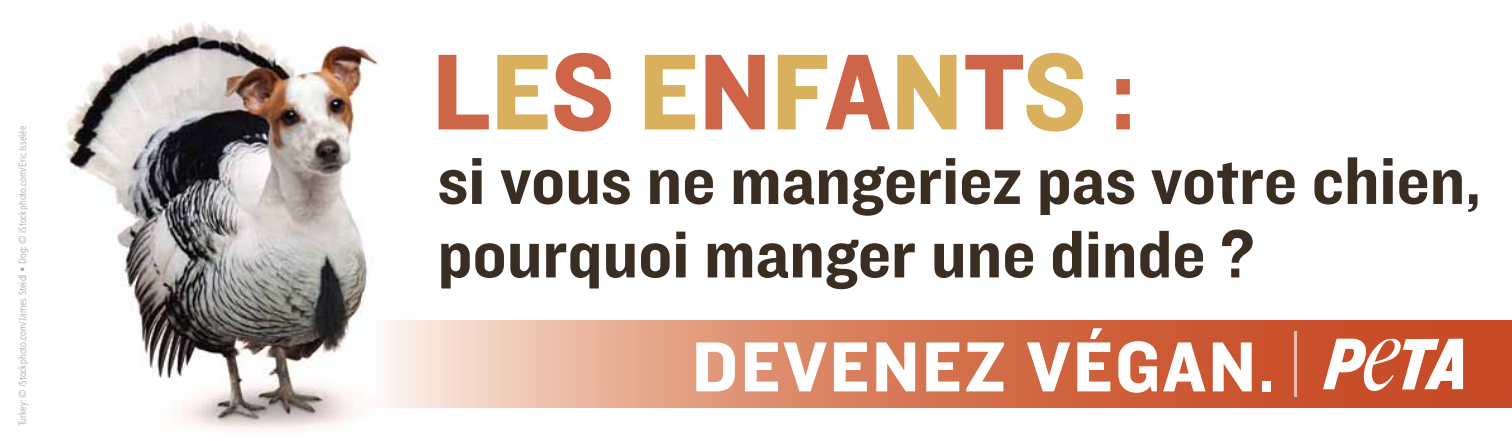
<style>
.page{position:relative;width:1512px;height:441px;background:#fff}
.page>*{position:absolute;margin:0;border:0;box-sizing:border-box;transform-origin:0 0}
.t1{font:73.5px "Knockout HTF51 Middleweight";letter-spacing:.035em;color:#fff}
.t2{font:70px/73.5px "Knockout HTF51 Middleweight";color:#3a2d21}
.t3{font:300 condensed 10.5px "Frutiger LT Std";color:#a7a9ac}
</style>
<div class="page">
<img style="left:63px;top:22px;width:318px;height:407px">
<svg style="left:370px;top:320px;width:1142px;height:88px;background:#da8668"></svg>
<svg style="left:1323px;top:336px;width:140px;height:57px"></svg>
<hr style="left:1294px;top:331px;width:3px;height:65px;background:#fff">
<svg style="left:439px;top:55px;width:50px;height:74px"></svg>
<svg style="left:497px;top:55px;width:51px;height:74px"></svg>
<svg style="left:554px;top:53px;width:57px;height:79px"></svg>
<svg style="left:645px;top:55px;width:50px;height:74px"></svg>
<svg style="left:706px;top:55px;width:59px;height:74px"></svg>
<svg style="left:778px;top:55px;width:112px;height:74px"></svg>
<svg style="left:897px;top:55px;width:60px;height:74px"></svg>
<svg style="left:965px;top:53px;width:118px;height:79px"></svg>
<svg style="left:1116px;top:79px;width:14px;height:50px"></svg>
<p class="t3" style="left:17px;top:426px;width:302px;rotate:-90deg">Turkey: © iStockphoto.com/James Steidl • Dog: © iStockphoto.com/Eric Isselée</p>
<h2 class="t2" style="left:438px;top:146px;width:1045px">si vous ne mangeriez pas votre chien, pourquoi manger une dinde ?</h2>
<h1 class="t1" style="left:692px;top:328px;width:585px">DEVENEZ VÉGAN.</h1>
</div>
